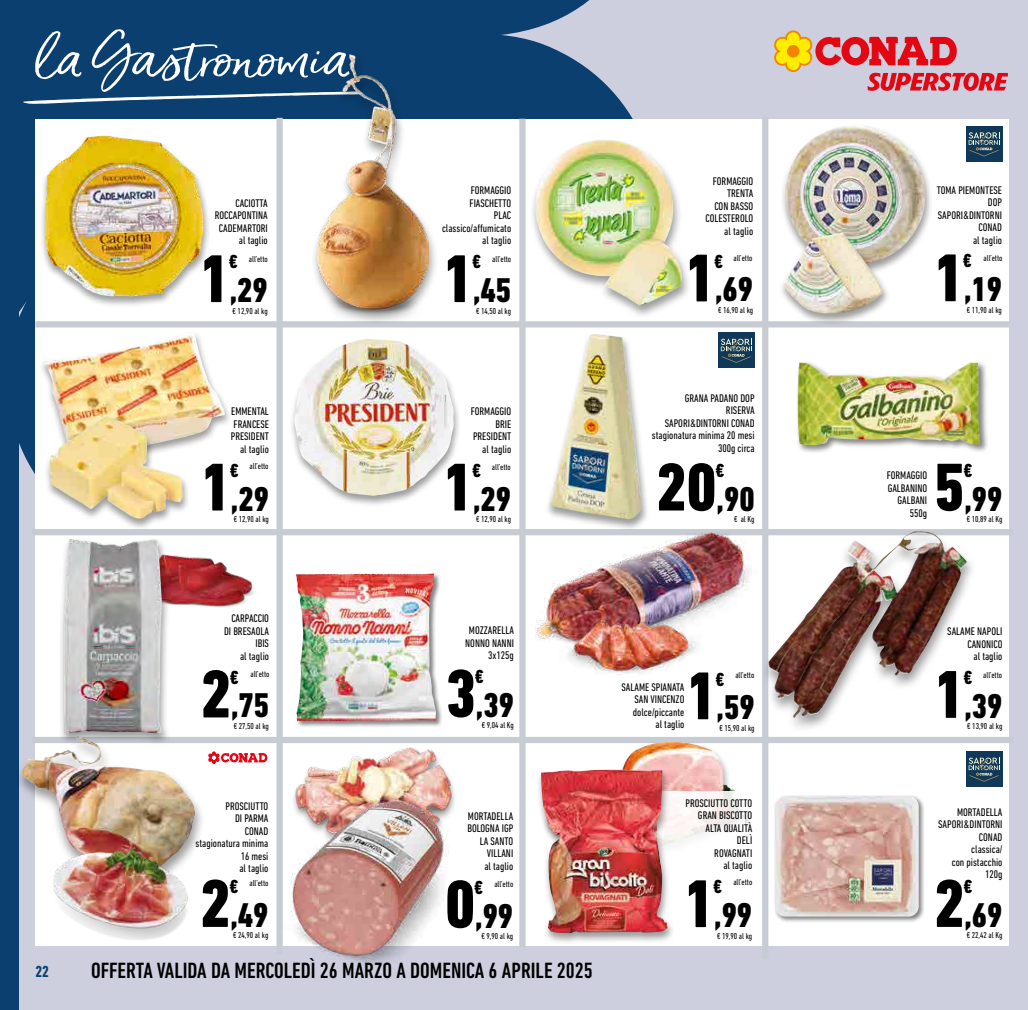
<style>
.page{position:relative;width:1028px;height:1010px;background:#cdcfdf}
.page>*{position:absolute;margin:0;border:0;box-sizing:border-box;transform-origin:0 0}
.t1{font:800 condensed 35px "DIN Next LT Pro";color:#000}
.t2{font:500 condensed 22.5px "DIN Next LT Pro";color:#000}
.t3{font:800 condensed 19.25px "DIN Next LT Pro";color:#000}
.t4{font:700 condensed 16.25px "DIN Next LT Pro";color:#0a3f70}
.t5{font:condensed 11.25px/12.5px "DIN Next LT Pro";color:#000;text-align:right}
.t6{font:condensed 8.75px "DIN Next LT Pro";color:#000}
.s1{font-size:68.75px}
.s2{font-weight:800;font-size:19.25px}
</style>
<div class="page">
<svg style="left:19px;top:0;width:614px;height:474px;fill:#0a3f70"></svg>
<div style="left:19px;top:0;width:367px;height:244px;background:#0a3f70"></div>
<svg style="left:774px;top:30px;width:233px;height:61px"></svg>
<div style="left:0;top:0;width:19px;height:1010px;background:#0a3f70"></div>
<svg style="left:23px;top:29px;width:339px;height:75px;background:#2f5c85"></svg>
<div style="left:35px;top:119px;width:973px;height:826px;background:#fff"></div>
<div style="left:32px;top:737px;width:980px;height:6px;background:#c7ccd4"></div>
<div style="left:276px;top:118px;width:7px;height:836px;background:#c7ccd4"></div>
<div style="left:762px;top:117px;width:6px;height:842px;background:#c7ccd4"></div>
<div style="left:35px;top:321px;width:974px;height:6px;background:#c7ccd4"></div>
<div style="left:32px;top:529px;width:980px;height:6px;background:#c7ccd4"></div>
<div style="left:519px;top:119px;width:6px;height:828px;background:#c7ccd4"></div>
<div style="left:295px;top:572px;width:148px;height:156px;background:#000;opacity:.5"></div>
<img style="left:303px;top:573px;width:131px;height:2px">
<div style="left:718px;top:332px;width:36px;height:36px;background:#0f3859"></div>
<svg style="left:720px;top:339px;width:32px;height:24px"></svg>
<div style="left:39px;top:134px;width:172px;height:174px;background:#000;opacity:.4"></div>
<img style="left:45px;top:136px;width:158px;height:160px">
<div style="left:544px;top:333px;width:105px;height:198px;background:#000;opacity:.4"></div>
<img style="left:549px;top:334px;width:93px;height:185px">
<div style="left:289px;top:338px;width:172px;height:169px;background:#000;opacity:.4"></div>
<img style="left:294px;top:339px;width:160px;height:157px">
<img style="left:171px;top:555px;width:84px;height:53px">
<div style="left:58px;top:538px;width:113px;height:208px;background:#000;opacity:.4"></div>
<img style="left:64px;top:539px;width:99px;height:194px">
<img style="left:294px;top:747px;width:161px;height:56px">
<img style="left:283px;top:801px;width:171px;height:163px">
<div style="left:311px;top:53px;width:128px;height:275px;background:#000;opacity:.4"></div>
<img style="left:318px;top:54px;width:111px;height:262px">
<div style="left:529px;top:138px;width:162px;height:182px;background:#000;opacity:.4"></div>
<img style="left:535px;top:140px;width:148px;height:166px">
<div style="left:760px;top:529px;width:217px;height:205px;background:#000;opacity:.4"></div>
<img style="left:768px;top:531px;width:146px;height:187px">
<img style="left:536px;top:533px;width:226px;height:121px">
<img style="left:551px;top:620px;width:161px;height:55px">
<img style="left:45px;top:334px;width:180px;height:111px">
<div style="left:44px;top:414px;width:147px;height:116px;background:#000;opacity:.4"></div>
<img style="left:49px;top:416px;width:134px;height:102px">
<div style="left:542px;top:740px;width:210px;height:139px;background:#000;opacity:.4"></div>
<img style="left:547px;top:742px;width:197px;height:50px">
<div style="left:657px;top:792px;width:87px;height:152px;background:#fff"></div>
<div style="left:535px;top:768px;width:140px;height:177px;background:#000;opacity:.4"></div>
<img style="left:541px;top:769px;width:126px;height:164px">
<div style="left:796px;top:361px;width:193px;height:93px;background:#000;opacity:.5"></div>
<img style="left:797px;top:363px;width:2px;height:74px">
<div style="left:774px;top:795px;width:151px;height:128px;background:#000;opacity:.5"></div>
<img style="left:775px;top:796px;width:143px;height:120px">
<div style="left:965px;top:751px;width:37px;height:35px;background:#0f3859"></div>
<svg style="left:968px;top:757px;width:31px;height:25px"></svg>
<div style="left:965px;top:126px;width:37px;height:35px;background:#0f3859"></div>
<svg style="left:968px;top:132px;width:31px;height:24px"></svg>
<div style="left:780px;top:124px;width:153px;height:152px;background:#000;opacity:.4"></div>
<img style="left:785px;top:125px;width:140px;height:139px">
<div style="left:778px;top:231px;width:112px;height:95px;background:#000;opacity:.4"></div>
<img style="left:783px;top:233px;width:101px;height:81px">
<div style="left:15px;top:734px;width:190px;height:155px;background:#000;opacity:.4"></div>
<img style="left:22px;top:736px;width:173px;height:137px">
<img style="left:54px;top:847px;width:134px;height:93px">
<svg style="left:208px;top:751px;width:59px;height:13px"></svg>
<p class="t5" style="left:215px;top:197px;width:54px">CACIOTTA<br>ROCCAPONTINA<br>CADEMARTORI al taglio</p>
<h1 class="t1" style="left:200px;top:270px;width:70px"><span class="s1">1</span>,29</h1>
<p class="t6" style="left:232px;top:306px;width:37px">€ 12,90 al kg</p>
<p class="t6" style="left:229px;top:254px;width:40px"><span class="s2">€</span> all’etto</p>
<p class="t5" style="left:442px;top:184px;width:71px">FORMAGGIO<br>FIASCHETTO<br>PLAC classico/affumicato al taglio</p>
<h1 class="t1" style="left:443px;top:270px;width:70px"><span class="s1">1</span>,45</h1>
<p class="t6" style="left:476px;top:306px;width:37px">€ 14,50 al kg</p>
<p class="t6" style="left:472px;top:254px;width:40px"><span class="s2">€</span> all’etto</p>
<p class="t5" style="left:705px;top:175px;width:49px">FORMAGGIO<br>TRENTA<br>CON BASSO<br>COLESTEROLO al taglio</p>
<h1 class="t1" style="left:685px;top:269px;width:70px"><span class="s1">1</span>,69</h1>
<p class="t6" style="left:718px;top:305px;width:37px">€ 16,90 al kg</p>
<p class="t6" style="left:714px;top:253px;width:39px"><span class="s2">€</span> all’etto</p>
<p class="t5" style="left:936px;top:183px;width:67px">TOMA PIEMONTESE<br>DOP<br>SAPORI&amp;DINTORNI<br>CONAD<br>al taglio</p>
<h1 class="t1" style="left:934px;top:269px;width:70px"><span class="s1">1</span>,19</h1>
<p class="t6" style="left:966px;top:305px;width:37px">€ 11,90 al kg</p>
<p class="t6" style="left:963px;top:253px;width:41px"><span class="s2">€</span> all’etto</p>
<p class="t5" style="left:231px;top:405px;width:40px">EMMENTAL<br>FRANCESE<br>PRESIDENT al taglio</p>
<h1 class="t1" style="left:201px;top:479px;width:70px"><span class="s1">1</span>,29</h1>
<p class="t6" style="left:234px;top:514px;width:37px">€ 12,90 al kg</p>
<p class="t6" style="left:230px;top:461px;width:40px"><span class="s2">€</span> all’etto</p>
<p class="t5" style="left:471px;top:405px;width:42px">FORMAGGIO<br>BRIE<br>PRESIDENT al taglio</p>
<h1 class="t1" style="left:443px;top:479px;width:70px"><span class="s1">1</span>,29</h1>
<p class="t6" style="left:476px;top:514px;width:37px">€ 12,90 al kg</p>
<p class="t6" style="left:472px;top:462px;width:40px"><span class="s2">€</span> all’etto</p>
<p class="t5" style="left:652px;top:392px;width:104px">GRANA PADANO DOP<br>RISERVA<br>SAPORI&amp;DINTORNI CONAD stagionatura minima 20 mesi<br>300g circa</p>
<h1 class="t1" style="left:656px;top:479px;width:100px"><span class="s1">20</span>,90</h1>
<p class="t6" style="left:734px;top:514px;width:22px">€ al Kg</p>
<h3 class="t3" style="left:716px;top:459px;width:10px">€</h3>
<h3 class="t3" style="left:963px;top:459px;width:10px">€</h3>
<p class="t5" style="left:886px;top:469px;width:42px">FORMAGGIO<br>GALBANINO<br>GALBANI<br>550g</p>
<h1 class="t1" style="left:934px;top:479px;width:70px"><span class="s1">5</span>,99</h1>
<p class="t6" style="left:966px;top:514px;width:37px">€ 10,89 al Kg</p>
<p class="t5" style="left:224px;top:612px;width:46px">CARPACCIO<br>DI BRESAOLA<br>IBIS<br>al taglio</p>
<h1 class="t1" style="left:201px;top:685px;width:70px"><span class="s1">2</span>,75</h1>
<p class="t6" style="left:234px;top:721px;width:37px">€ 27,50 al kg</p>
<p class="t6" style="left:230px;top:669px;width:41px"><span class="s2">€</span> all’etto</p>
<p class="t5" style="left:465px;top:624px;width:50px">MOZZARELLA<br>NONNO NANNI<br>3x125g</p>
<h1 class="t1" style="left:446px;top:685px;width:70px"><span class="s1">3</span>,39</h1>
<p class="t6" style="left:481px;top:720px;width:34px">€ 9,04 al Kg</p>
<h3 class="t3" style="left:475px;top:665px;width:10px">€</h3>
<p class="t6" style="left:716px;top:670px;width:40px"><span class="s2">€</span> all’etto</p>
<p class="t5" style="left:621px;top:680px;width:64px">SALAME SPIANATA<br>SAN VINCENZO dolce/piccante<br>al taglio</p>
<h1 class="t1" style="left:686px;top:687px;width:70px"><span class="s1">1</span>,59</h1>
<p class="t6" style="left:719px;top:723px;width:37px">€ 15,90 al kg</p>
<p class="t5" style="left:947px;top:625px;width:57px">SALAME NAPOLI<br>CANONICO<br>al taglio</p>
<h1 class="t1" style="left:934px;top:686px;width:70px"><span class="s1">1</span>,39</h1>
<p class="t6" style="left:967px;top:721px;width:37px">€ 13,90 al kg</p>
<p class="t6" style="left:963px;top:670px;width:40px"><span class="s2">€</span> all’etto</p>
<p class="t5" style="left:196px;top:799px;width:74px">PROSCIUTTO<br>DI PARMA<br>CONAD<br>stagionatura minima<br>16 mesi<br>al taglio</p>
<h1 class="t1" style="left:200px;top:895px;width:70px"><span class="s1">2</span>,49</h1>
<p class="t6" style="left:233px;top:930px;width:37px">€ 24,90 al kg</p>
<p class="t6" style="left:230px;top:878px;width:40px"><span class="s2">€</span> all’etto</p>
<p class="t5" style="left:467px;top:810px;width:47px">MORTADELLA<br>BOLOGNA IGP<br>LA SANTO<br>VILLANI<br>al taglio</p>
<h1 class="t1" style="left:445px;top:896px;width:70px"><span class="s1">0</span>,99</h1>
<p class="t6" style="left:481px;top:931px;width:33px">€ 9,90 al kg</p>
<p class="t6" style="left:474px;top:879px;width:40px"><span class="s2">€</span> all’etto</p>
<p class="t5" style="left:685px;top:797px;width:68px">PROSCIUTTO COTTO<br>GRAN BISCOTTO<br>ALTA QUALITÀ<br>DELÌ<br>ROVAGNATI<br>al taglio</p>
<h1 class="t1" style="left:684px;top:895px;width:70px"><span class="s1">1</span>,99</h1>
<p class="t6" style="left:717px;top:931px;width:37px">€ 19,90 al kg</p>
<p class="t6" style="left:713px;top:877px;width:40px"><span class="s2">€</span> all’etto</p>
<p class="t5" style="left:938px;top:805px;width:66px">MORTADELLA<br>SAPORI&amp;DINTORNI<br>CONAD<br>classica/<br>con pistacchio<br>120g</p>
<h1 class="t1" style="left:934px;top:895px;width:70px"><span class="s1">2</span>,69</h1>
<p class="t6" style="left:966px;top:930px;width:37px">€ 22,42 al Kg</p>
<h3 class="t3" style="left:963px;top:875px;width:10px">€</h3>
<h3 class="t4" style="left:35px;top:962px;width:15px">22</h3>
<h2 class="t2" style="left:91px;top:958px;width:503px">OFFERTA VALIDA DA MERCOLEDÌ 26 MARZO A DOMENICA 6 APRILE 2025</h2>
</div>
